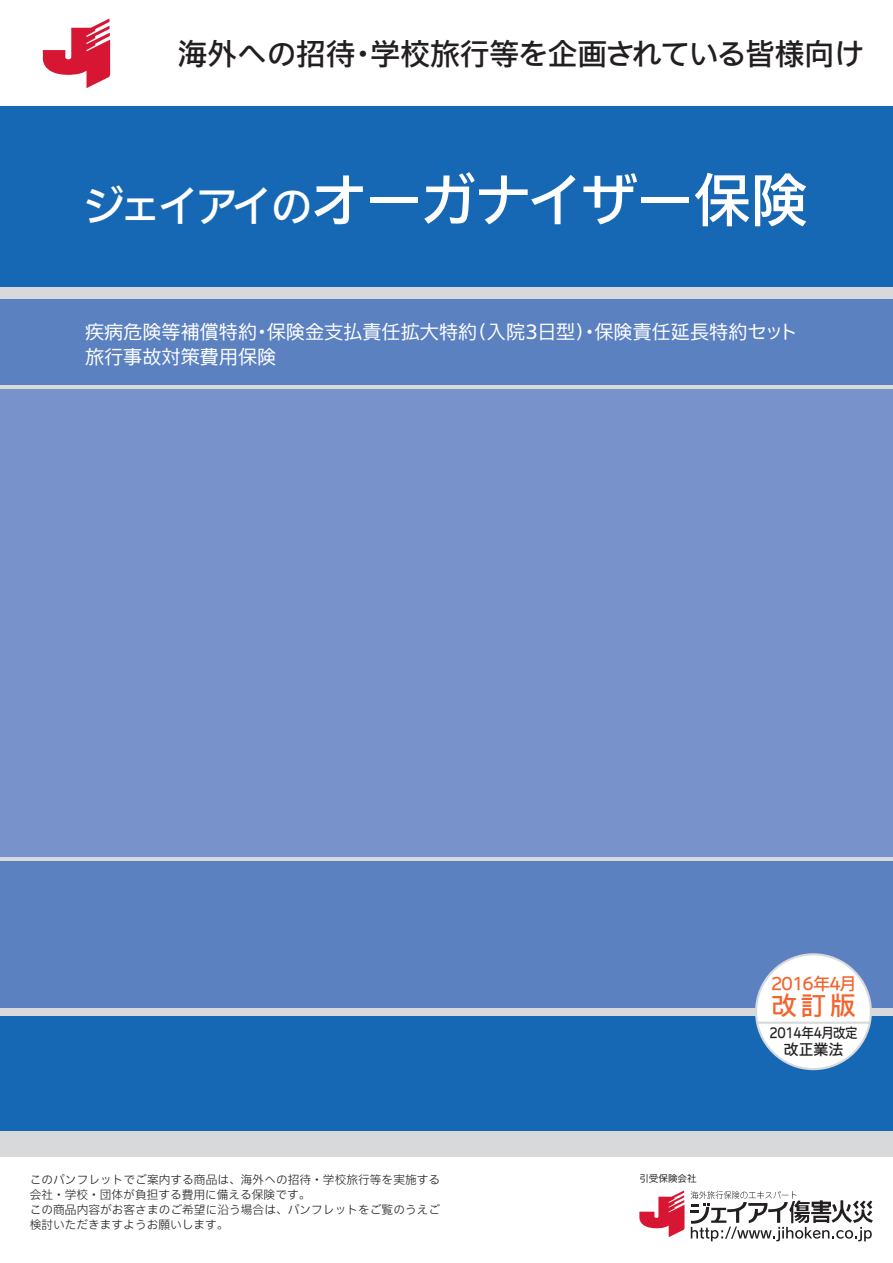
<style>
.page{position:relative;width:893px;height:1263px;background:#fff}
.page>*{position:absolute;margin:0;border:0;box-sizing:border-box;transform-origin:0 0}
.t1{font:500 57.45px "Iwa UCDA Goth Std";letter-spacing:-.045em;color:#fff}
.t2{font:500 29.7px "Iwa UCDA Goth Std";color:#231f20}
.t3{font:500 25.5px "Iwa UCDA Goth Std";color:#f2642f}
.t4{font:100 19.2px/25.5px "Iwa UCDA Goth Std";color:#fff}
.t5{font:500 16.95px "Iwa UCDA Goth Std";letter-spacing:-.05em;color:#f2642f}
.t6{font:500 14.85px "Iwa UCDA Goth Std";color:#231f20}
.t7{font:500 13.8px "Iwa UCDA Goth Std";letter-spacing:-.025em;color:#231f20;scale:.9 1}
.t8{font:300 11.7px/14.9px "Iwa UCDA Goth Std";letter-spacing:.005em;color:#231f20}
.t9{font:9.6px "Iwa UCDA Goth Std R2";color:#231f20}
.s1{font-size:42.45px}
</style>
<div class="page">
<div style="left:0;top:106px;width:893px;height:1051px;background:#d8d9da"></div>
<div style="left:0;top:106px;width:893px;height:181px;background:#1768b4"></div>
<div style="left:0;top:300px;width:893px;height:85px;background:#5b81c1"></div>
<div style="left:0;top:1016px;width:893px;height:115px;background:#1768b4"></div>
<div style="left:0;top:389px;width:893px;height:468px;background:#7893cb"></div>
<div style="left:0;top:861px;width:893px;height:147px;background:#5b81c1"></div>
<svg style="left:639px;top:1190px;width:45px;height:47px"></svg>
<svg style="left:691px;top:1191px;width:182px;height:50px"></svg>
<svg style="left:42px;top:18px;width:68px;height:70px"></svg>
<div style="left:756px;top:954px;width:115px;height:115px;background:#fff;border-radius:50%"></div>
<div style="left:755px;top:953px;width:117px;height:117px;border:2px solid #d8d9da;border-radius:50%"></div>
<hr style="left:757px;top:1022px;width:113px;height:2px;background:#d8d9da">
<p class="t2" style="left:178px;top:32px;width:688px">海外への招待・学校旅行等を企画されている皆様向け</p>
<p class="t1" style="left:83px;top:158px;width:727px"><span class="s1">ジェイアイの</span>オーガナイザー保険</p>
<p class="t4" style="left:85px;top:318px;width:715px">疾病危険等補償特約・保険金支払責任拡大特約（入院3日型）・保険責任延長特約セット旅行事故対策費用保険</p>
<p class="t8" style="left:30px;top:1171px;width:412px">このパンフレットでご案内する商品は、海外への招待・学校旅行等を実施する会社・学校・団体が負担する費用に備える保険です。<br>この商品内容がお客さまのご希望に沿う場合は、パンフレットをご覧のうえご検討いただきますようお願いします。</p>
<p class="t9" style="left:639px;top:1171px;width:59px">引受保険会社</p>
<p class="t5" style="left:771px;top:971px;width:87px">2016年4月</p>
<p class="t3" style="left:771px;top:987px;width:86px">改訂版</p>
<p class="t7" style="left:769px;top:1023px;width:99px">2014年4月改定</p>
<p class="t6" style="left:784px;top:1039px;width:61px">改正業法</p>
</div>
